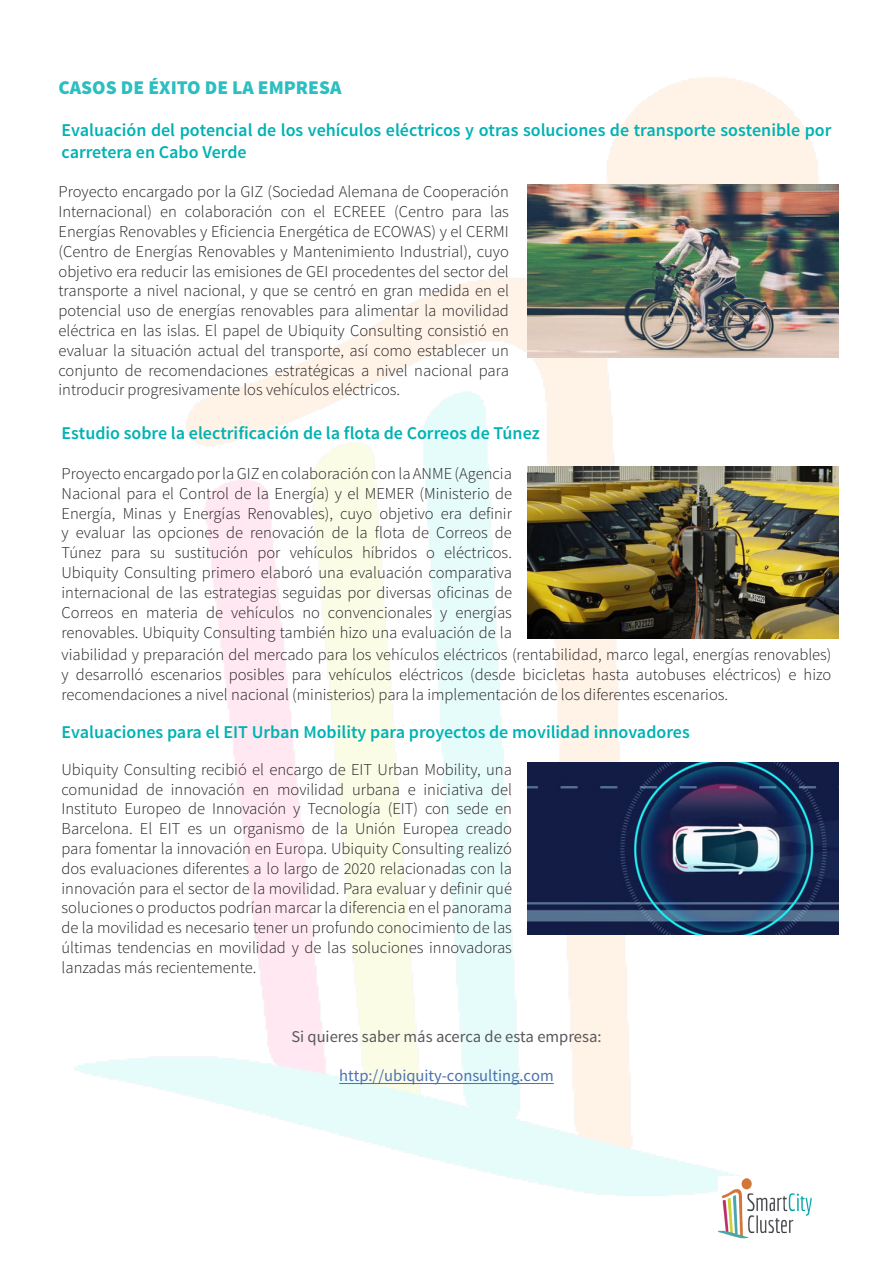
<style>
.page{position:relative;width:893px;height:1263px;background:#fff}
.page>*{position:absolute;margin:0;border:0;box-sizing:border-box;transform-origin:0 0}
.t1{font:900 19.5px "Source Sans Pro";color:#2cbec0}
.t2{font:600 18px/21.6px "Source Sans Pro";color:#00b2b3}
.t3{font:300 16.5px/19.8px "Source Sans Pro";color:#231f20;text-align:justify}
.t4{font:16.5px "Source Sans Pro";color:#57585a}
.t5{font:16.5px "Source Sans Pro";color:#4d72ac}
</style>
<div class="page">
<img style="left:74px;top:77px;width:757px;height:1119px">
<img style="left:718px;top:1176px;width:113px;height:63px">
<img style="left:528px;top:185px;width:311px;height:172px">
<img style="left:528px;top:467px;width:311px;height:172px">
<img style="left:528px;top:762px;width:311px;height:172px">
<hr style="left:339px;top:1083px;width:215px;height:1px;background:#4d72ac">
<p class="t1" style="left:58px;top:75px;width:284px">CASOS DE ÉXITO DE LA EMPRESA</p>
<p class="t2" style="left:62px;top:120px;width:771px">Evaluación del potencial de los vehículos eléctricos y otras soluciones de transporte sostenible por carretera en Cabo Verde</p>
<p class="t3" style="left:58px;top:182px;width:452px">Proyecto encargado por la GIZ (Sociedad Alemana de Cooperación Internacional) en colaboración con el ECREEE (Centro para las Energías Renovables y Eficiencia Energética de ECOWAS) y el CERMI (Centro de Energías Renovables y Mantenimiento Industrial), cuyo objetivo era reducir las emisiones de GEI procedentes del sector del transporte a nivel nacional, y que se centró en gran medida en el potencial uso de energías renovables para alimentar la movilidad eléctrica en las islas. El papel de Ubiquity Consulting consistió en evaluar la situación actual del transporte, así como establecer un conjunto de recomendaciones estratégicas a nivel nacional para introducir progresivamente los vehículos eléctricos.</p>
<p class="t2" style="left:62px;top:423px;width:480px">Estudio sobre la electrificación de la flota de Correos de Túnez</p>
<p class="t3" style="left:62px;top:464px;width:452px">Proyecto encargado por la GIZ en colaboración con la ANME (Agencia Nacional para el Control de la Energía) y el MEMER (Ministerio de Energía, Minas y Energías Renovables), cuyo objetivo era definir y evaluar las opciones de renovación de la flota de Correos de Túnez para su sustitución por vehículos híbridos o eléctricos.<br>Ubiquity Consulting primero elaboró una evaluación comparativa internacional de las estrategias seguidas por diversas oficinas de Correos en materia de vehículos no convencionales y energías renovables. Ubiquity Consulting también hizo una evaluación de la</p>
<p class="t3" style="left:62px;top:645px;width:771px">viabilidad y preparación del mercado para los vehículos eléctricos (rentabilidad, marco legal, energías renovables) y desarrolló escenarios posibles para vehículos eléctricos (desde bicicletas hasta autobuses eléctricos) e hizo recomendaciones a nivel nacional (ministerios) para la implementación de los diferentes escenarios.</p>
<p class="t2" style="left:62px;top:721px;width:630px">Evaluaciones para el EIT Urban Mobility para proyectos de movilidad innovadores</p>
<p class="t3" style="left:62px;top:759px;width:452px">Ubiquity Consulting recibió el encargo de EIT Urban Mobility, una comunidad de innovación en movilidad urbana e iniciativa del Instituto Europeo de Innovación y Tecnología (EIT) con sede en Barcelona. El EIT es un organismo de la Unión Europea creado para fomentar la innovación en Europa. Ubiquity Consulting realizó dos evaluaciones diferentes a lo largo de 2020 relacionadas con la innovación para el sector de la movilidad. Para evaluar y definir qué soluciones o productos podrían marcar la diferencia en el panorama de la movilidad es necesario tener un profundo conocimiento de las últimas tendencias en movilidad y de las soluciones innovadoras lanzadas más recientemente.</p>
<p class="t4" style="left:291px;top:1026px;width:312px">Si quieres saber más acerca de esta empresa:</p>
<p class="t5" style="left:339px;top:1065px;width:216px">http://ubiquity-consulting.com</p>
</div>
